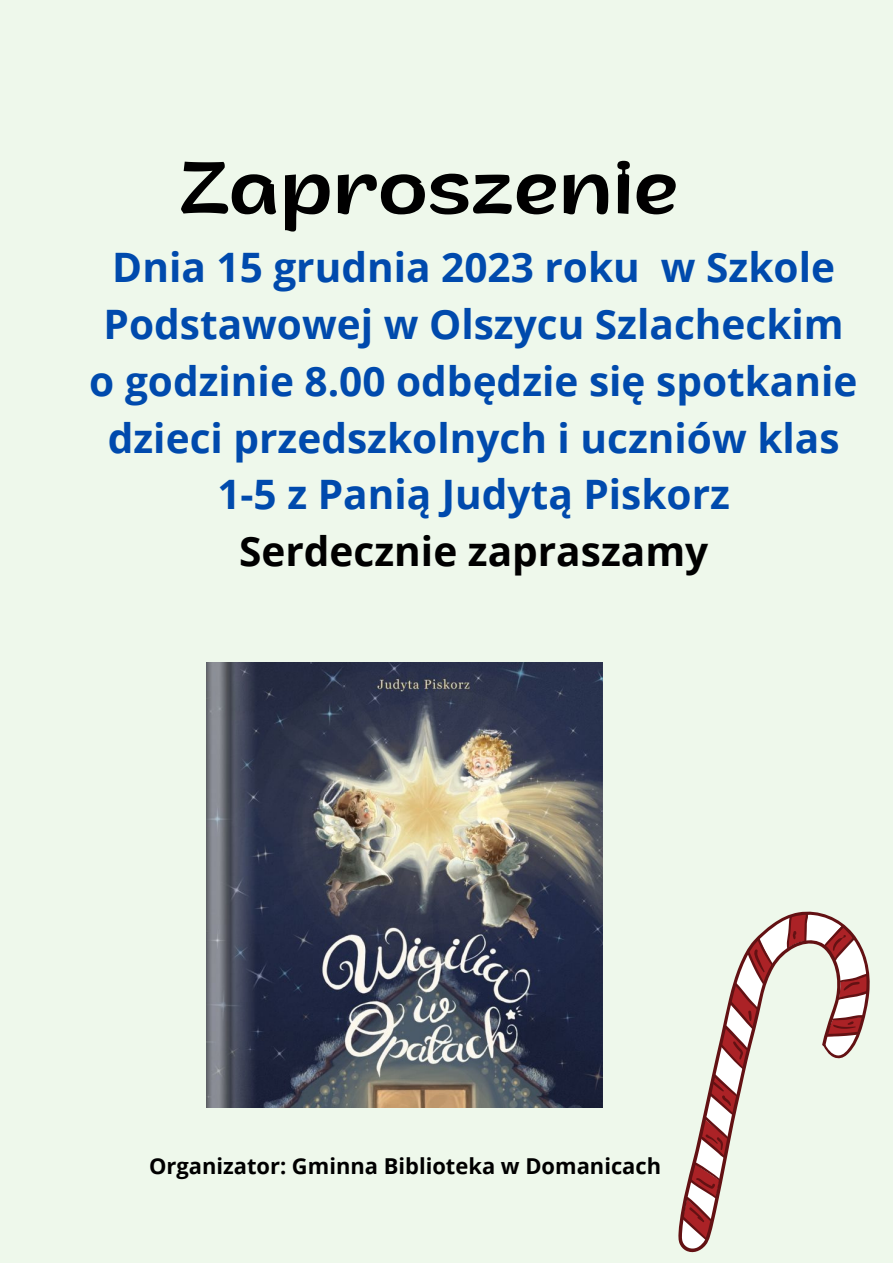
<style>
.page{position:relative;width:893px;height:1263px;background:#eef8eb}
.page>*{position:absolute;margin:0;border:0;box-sizing:border-box;transform-origin:0 0}
.t1{font:75px "ZT Arturo";color:#000}
.t2{font:700 40.58px/56.7px "Open Sans";color:#004aad;text-align:center}
.t3{font:700 40.58px "Open Sans";color:#000}
.t4{font:700 21.9px "Open Sans";color:#000}
</style>
<div class="page">
<img style="left:206px;top:662px;width:396px;height:446px">
<svg style="left:678px;top:911px;width:192px;height:342px"></svg>
<svg style="left:825px;top:1015px;width:39px;height:22px"></svg>
<svg style="left:837px;top:973px;width:31px;height:27px"></svg>
<svg style="left:823px;top:924px;width:33px;height:37px"></svg>
<svg style="left:786px;top:912px;width:23px;height:38px"></svg>
<svg style="left:681px;top:936px;width:92px;height:305px"></svg>
<p class="t1" style="left:179px;top:158px;width:500px">Zaproszenie</p>
<p class="t2" style="left:89px;top:238px;width:769px">Dnia 15 grudnia 2023 roku w Szkole<br>Podstawowej w Olszycu Szlacheckim o godzinie 8.00 odbędzie się spotkanie</p>
<p class="t2" style="left:108px;top:408px;width:733px">dzieci przedszkolnych i uczniów klas<br>1-5 z Panią Judytą Piskorz</p>
<p class="t3" style="left:239px;top:523px;width:470px">Serdecznie zapraszamy</p>
<p class="t4" style="left:149px;top:1150px;width:513px">Organizator: Gminna Biblioteka w Domanicach</p>
</div>
